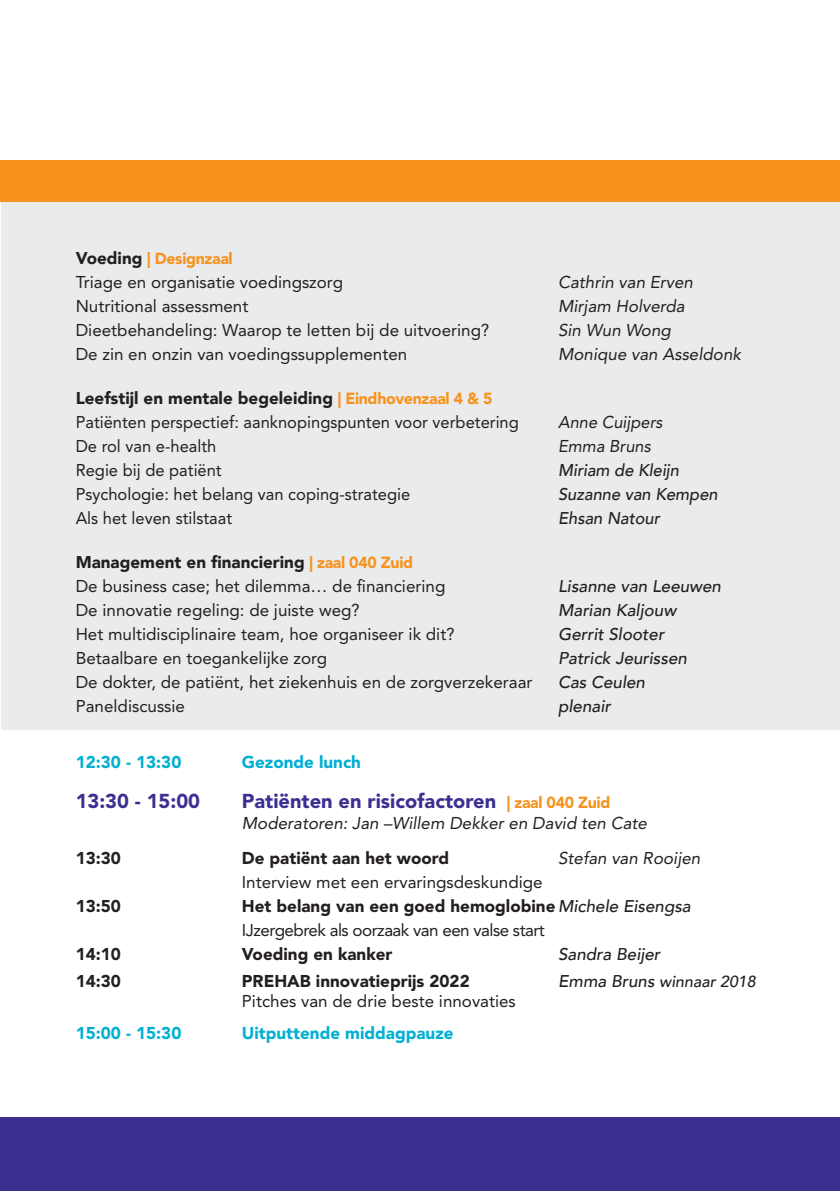
<style>
.page{position:relative;width:840px;height:1191px;background:#fff}
.page>*{position:absolute;margin:0;border:0;box-sizing:border-box;transform-origin:0 0}
.t1{font:900 20px "Avenir LT Std";color:#3b2f91}
.t2{font:17px "Avenir LT Std";color:#231f20}
.t3{font:italic 17px "Avenir LT Std";color:#231f20}
.t4{font:italic 500 17px "Avenir";color:#231f20}
.t5{font:900 17px "Avenir";color:#231f20}
.t6{font:17px/24px "Avenir LT Std";letter-spacing:-.03em;color:#231f20}
.t7{font:900 17px "Avenir LT Std";color:#231f20}
.t8{font:900 17px "Avenir LT Std";color:#00afd3}
.t9{font:italic 500 16px "Avenir";color:#231f20}
.t10{font:900 16px "Avenir LT Std";letter-spacing:-.02em;color:#f7931d}
.s1{font-family:"Avenir";font-size:17px;color:#231f20}
.s2{font-family:"Avenir LT Std";font-size:16px;color:#f7931d}
.s3{font-size:16px;color:#f7931d}
.s4{font-weight:900}
.s5{font-family:"Avenir";font-weight:500;font-style:italic}
.s6{font-size:17px}
</style>
<div class="page">
<div style="left:2px;top:201px;width:837px;height:529px;background:#eaebec"></div>
<div style="left:0;top:160px;width:839px;height:42px;background:#f7931d"></div>
<div style="left:0;top:1117px;width:839px;height:74px;background:#3b2f91"></div>
<p class="t10" style="left:76px;top:249px;width:158px"><span class="s1">Voeding</span> | Designzaal</p>
<p class="t2" style="left:76px;top:272px;width:269px">Triage en organisatie voedingszorg</p>
<p class="t3" style="left:557px;top:272px;width:136px">Cathrin van Erven</p>
<p class="t2" style="left:76px;top:296px;width:174px">Nutritional assessment</p>
<p class="t3" style="left:557px;top:296px;width:128px">Mirjam Holverda</p>
<p class="t2" style="left:76px;top:320px;width:415px">Dieetbehandeling: Waarop te letten bij de uitvoering?</p>
<p class="t3" style="left:557px;top:320px;width:114px">Sin Wun Wong</p>
<p class="t2" style="left:76px;top:344px;width:333px">De zin en onzin van voedingssupplementen</p>
<p class="t3" style="left:557px;top:344px;width:184px">Monique van Asseldonk</p>
<p class="t5" style="left:76px;top:384px;width:418px">Leefstijl en mentale begeleiding <span class="s2">| Eindhovenzaal 4 &amp; 5</span></p>
<p class="t2" style="left:76px;top:412px;width:444px">Patiënten perspectief: aanknopingspunten voor verbetering</p>
<p class="t3" style="left:557px;top:412px;width:106px">Anne Cuijpers</p>
<p class="t2" style="left:76px;top:436px;width:142px">De rol van e-health</p>
<p class="t3" style="left:557px;top:436px;width:94px">Emma Bruns</p>
<p class="t2" style="left:76px;top:460px;width:147px">Regie bij de patiënt</p>
<p class="t4" style="left:557px;top:460px;width:122px">Miriam de Kleijn</p>
<p class="t2" style="left:76px;top:484px;width:336px">Psychologie: het belang van coping-strategie</p>
<p class="t4" style="left:557px;top:484px;width:161px">Suzanne van Kempen</p>
<p class="t2" style="left:76px;top:508px;width:158px">Als het leven stilstaat</p>
<p class="t4" style="left:557px;top:508px;width:103px">Ehsan Natour</p>
<p class="t5" style="left:76px;top:548px;width:339px">Management en financiering <span class="s2">| zaal 040 Zuid</span></p>
<p class="t2" style="left:76px;top:576px;width:371px">De business case; het dilemma… de financiering</p>
<p class="t4" style="left:557px;top:576px;width:164px">Lisanne van Leeuwen</p>
<p class="t2" style="left:76px;top:600px;width:285px">De innovatie regeling: de juiste weg?</p>
<p class="t4" style="left:557px;top:600px;width:120px">Marian Kaljouw</p>
<p class="t2" style="left:76px;top:624px;width:380px">Het multidisciplinaire team, hoe organiseer ik dit?</p>
<p class="t4" style="left:557px;top:624px;width:108px">Gerrit Slooter</p>
<p class="t2" style="left:76px;top:648px;width:253px">Betaalbare en toegankelijke zorg</p>
<p class="t4" style="left:557px;top:648px;width:130px">Patrick Jeurissen</p>
<p class="t2" style="left:76px;top:672px;width:458px">De dokter, de patiënt, het ziekenhuis en de zorgverzekeraar</p>
<p class="t4" style="left:557px;top:672px;width:88px">Cas Ceulen</p>
<p class="t2" style="left:76px;top:696px;width:111px">Paneldiscussie</p>
<p class="t4" style="left:557px;top:696px;width:54px">plenair</p>
<p class="t8" style="left:76px;top:752px;width:107px">12:30 - 13:30</p>
<p class="t8" style="left:242px;top:752px;width:120px">Gezonde lunch</p>
<p class="t1" style="left:76px;top:789px;width:126px">13:30 - 15:00</p>
<p class="t1" style="left:242px;top:789px;width:370px">Patiënten en risicofactoren <span class="s3">| zaal 040 Zuid</span></p>
<p class="t3" style="left:242px;top:813px;width:406px">Moderatoren: Jan –Willem Dekker en David ten Cate</p>
<p class="t7" style="left:76px;top:848px;width:47px">13:30</p>
<p class="t7" style="left:242px;top:848px;width:209px">De patiënt aan het woord</p>
<p class="t3" style="left:557px;top:848px;width:144px">Stefan van Rooijen</p>
<p class="t2" style="left:242px;top:872px;width:302px">Interview met een ervaringsdeskundige</p>
<p class="t7" style="left:76px;top:896px;width:47px">13:50</p>
<p class="t6" style="left:242px;top:894px;width:450px"><span class="s4">Het belang van een goed hemoglobine</span> <span class="s5">Michele Eisengsa<br></span>IJzergebrek als oorzaak van een valse start</p>
<p class="t7" style="left:76px;top:944px;width:47px">14:10</p>
<p class="t7" style="left:242px;top:944px;width:152px">Voeding en kanker</p>
<p class="t4" style="left:558px;top:944px;width:104px">Sandra Beijer</p>
<p class="t7" style="left:76px;top:970px;width:47px">14:30</p>
<p class="t7" style="left:242px;top:970px;width:229px">PREHAB innovatieprijs 2022</p>
<p class="t9" style="left:558px;top:971px;width:199px"><span class="s6">Emma Bruns</span> winnaar 2018</p>
<p class="t2" style="left:242px;top:991px;width:275px">Pitches van de drie beste innovaties</p>
<p class="t8" style="left:76px;top:1023px;width:107px">15:00 - 15:30</p>
<p class="t8" style="left:242px;top:1023px;width:213px">Uitputtende middagpauze</p>
</div>
